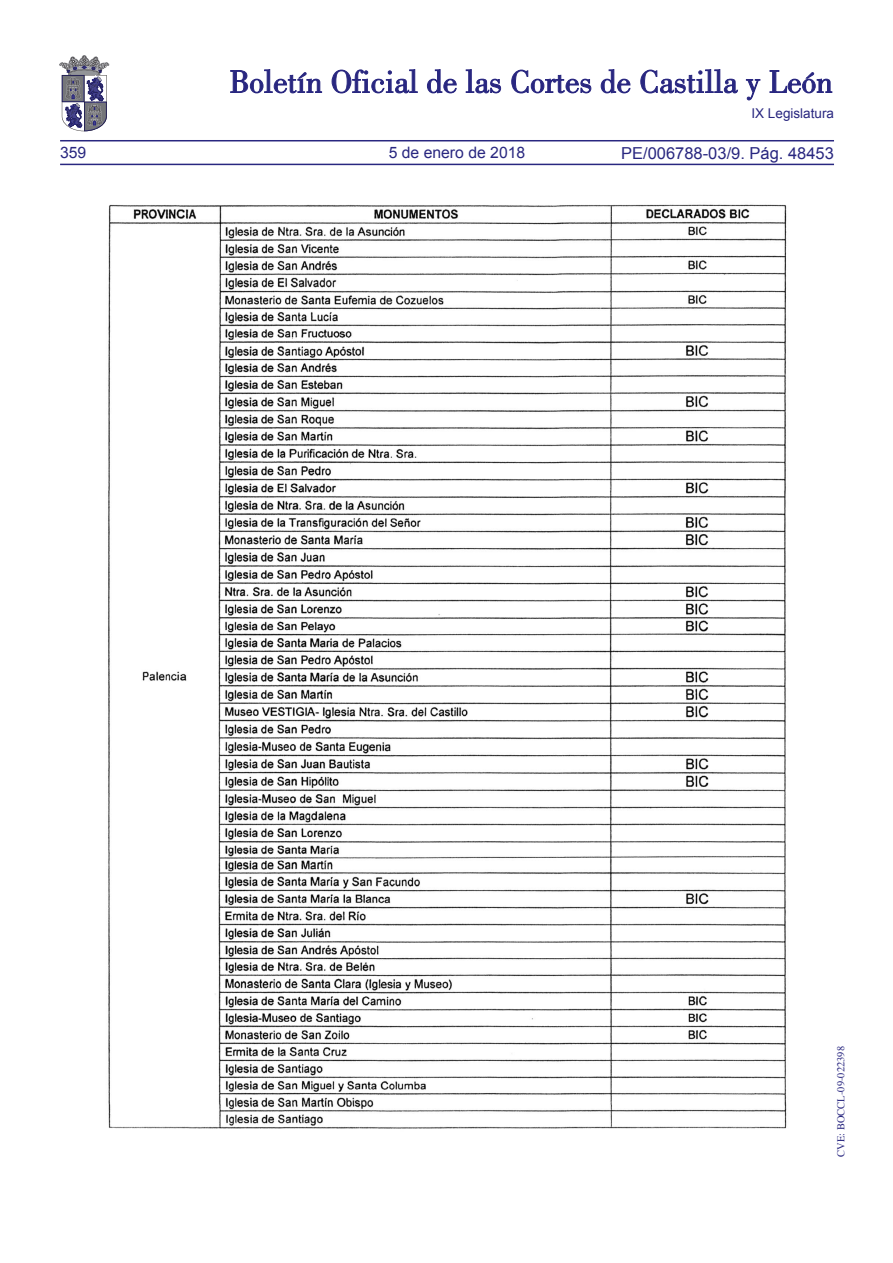
<style>
.page{position:relative;width:893px;height:1263px;background:#fff}
.page>*{position:absolute;margin:0;border:0;box-sizing:border-box;transform-origin:0 0}
.t1{font:16.5px "Arial";color:#292780}
.t2{font:15.75px "Arial";color:#292780}
.t3{font:13.5px "Arial";color:#292780}
.t4{font:10.5px "Times";color:#292780}
</style>
<div class="page">
<hr style="left:60px;top:164px;width:774px;height:1px;background:#292780">
<hr style="left:60px;top:140px;width:774px;height:1px;background:#292780">
<svg style="left:230px;top:69px;width:92px;height:24px"></svg>
<svg style="left:332px;top:69px;width:86px;height:24px"></svg>
<svg style="left:427px;top:69px;width:30px;height:24px"></svg>
<svg style="left:466px;top:69px;width:35px;height:24px"></svg>
<svg style="left:511px;top:70px;width:80px;height:23px"></svg>
<svg style="left:601px;top:69px;width:29px;height:24px"></svg>
<svg style="left:640px;top:69px;width:98px;height:24px"></svg>
<svg style="left:746px;top:79px;width:14px;height:21px"></svg>
<svg style="left:770px;top:70px;width:62px;height:23px"></svg>
<svg style="left:60px;top:55px;width:49px;height:76px"></svg>
<img style="left:108px;top:204px;width:679px;height:925px">
<p class="t2" style="left:60px;top:142px;width:28px">359</p>
<p class="t2" style="left:389px;top:142px;width:138px">5 de enero de 2018</p>
<p class="t3" style="left:751px;top:105px;width:84px">IX Legislatura</p>
<p class="t1" style="left:621px;top:142px;width:214px">PE/006788-03/9. Pág. 48453</p>
<p class="t4" style="left:831px;top:1157px;width:112px;rotate:-90deg">CVE: BOCCL-09-022398</p>
</div>
